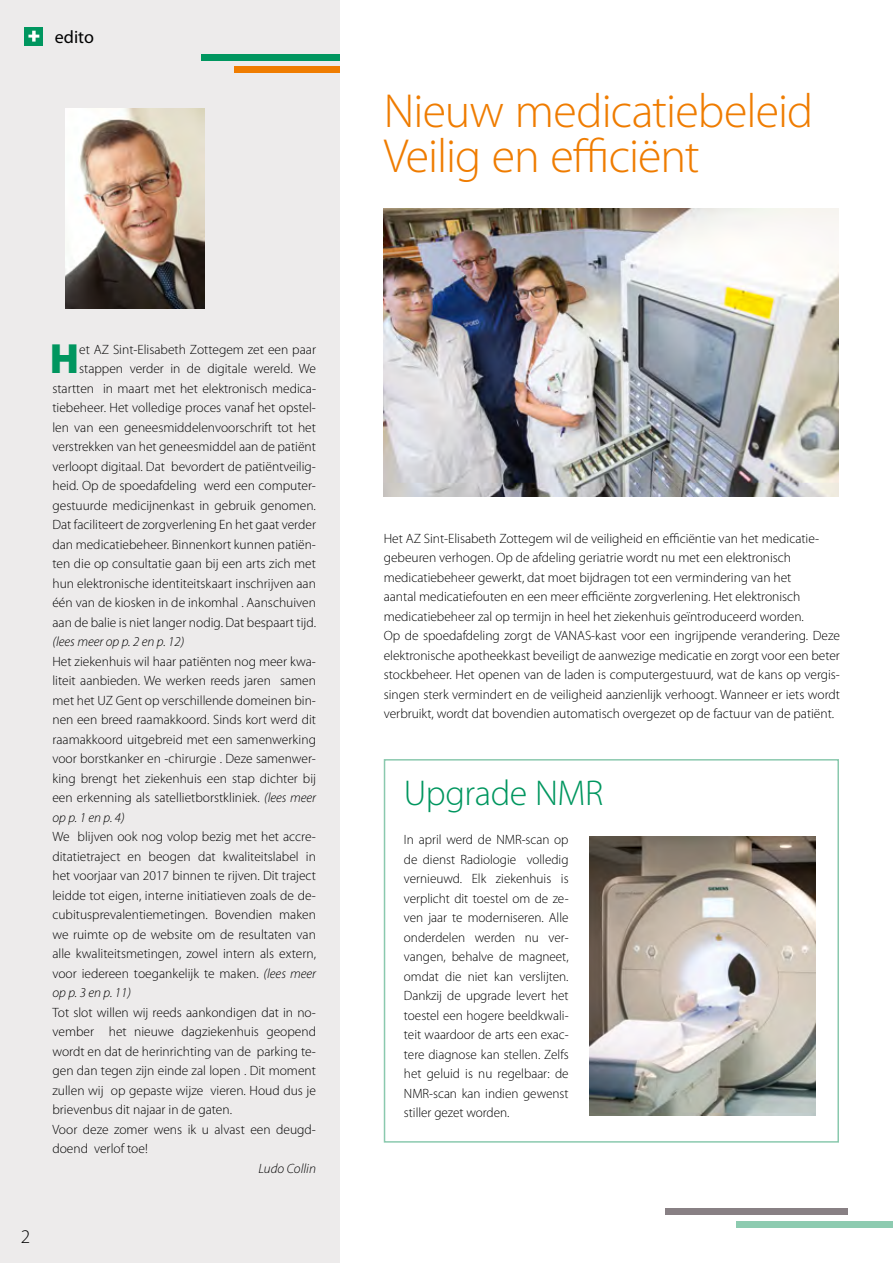
<style>
.page{position:relative;width:893px;height:1263px;background:#fff}
.page>*{position:absolute;margin:0;border:0;box-sizing:border-box;transform-origin:0 0}
.t1{font:300 48px/45px "Myriad Pro";letter-spacing:-.02em;color:#ef7c00}
.t2{font:900 42.45px "Myriad Pro";color:#00965f}
.t3{font:300 36px "Myriad Pro";letter-spacing:-.015em;color:#00965f}
.t4{font:300 19.35px "Myriad Pro";color:#000}
.t5{font:18px "Myriad Pro";color:#000}
.t6{font:300 13.5px/19.5px "Myriad Pro";color:#000;text-align:justify}
.t7{font:italic 300 13.5px "Myriad Pro";color:#000}
.s1{font-style:italic}
</style>
<div class="page">
<div style="left:384px;top:759px;width:455px;height:383px;background:#fff;border:2px solid #8ac9ae"></div>
<hr style="left:892px;top:0;width:1px;height:482px;background:#e3e3e3">
<div style="left:665px;top:1208px;width:182px;height:6px;background:#888084"></div>
<div style="left:737px;top:1221px;width:156px;height:6px;background:#8dcbb0"></div>
<div style="left:0;top:0;width:340px;height:1263px;background:#edebeb"></div>
<div style="left:24px;top:27px;width:19px;height:18px;background:#00965f"></div>
<svg style="left:28px;top:31px;width:11px;height:11px"></svg>
<div style="left:201px;top:54px;width:139px;height:6px;background:#00965f"></div>
<div style="left:234px;top:67px;width:106px;height:6px;background:#ef7c00"></div>
<img style="left:65px;top:108px;width:139px;height:200px">
<img style="left:590px;top:837px;width:226px;height:278px">
<img style="left:384px;top:208px;width:455px;height:289px">
<h3 class="t5" style="left:55px;top:27px;width:41px">edito</h3>
<h3 class="t4" style="left:21px;top:1226px;width:11px">2</h3>
<p class="t6" style="left:52px;top:340px;width:265px;text-align:right">et AZ Sint-Elisabeth Zottegem zet een paar stappen verder in de digitale wereld. We startten in maart met het elektronisch medica&shy;tiebeheer. Het volledige proces vanaf het opstel&shy;len van een geneesmiddelenvoorschrift tot het verstrekken van het geneesmiddel aan de patiënt verloopt digitaal. Dat bevordert de patiëntveilig&shy;heid. Op de spoedafdeling werd een computer&shy;gestuurde medicijnenkast in gebruik genomen.<br>Dat faciliteert de zorgverlening En het gaat verder dan medicatiebeheer. Binnenkort kunnen patiën&shy;ten die op consultatie gaan bij een arts zich met hun elektronische identiteitskaart inschrijven aan één van de kiosken in de inkomhal . Aanschuiven aan de balie is niet langer nodig. Dat bespaart tijd.</p>
<p class="t7" style="left:52px;top:635px;width:133px">(lees meer op p. 2 en p. 12)</p>
<p class="t6" style="left:52px;top:652px;width:265px">Het ziekenhuis wil haar patiënten nog meer kwa&shy;liteit aanbieden. We werken reeds jaren samen met het UZ Gent op verschillende domeinen bin&shy;nen een breed raamakkoord. Sinds kort werd dit raamakkoord uitgebreid met een samenwerking voor borstkanker en -chirurgie . Deze samenwer&shy;king brengt het ziekenhuis een stap dichter bij een erkenning als satellietborstkliniek. <span class="s1">(lees meer op p. 1 en p. 4)</span></p>
<p class="t6" style="left:52px;top:827px;width:265px">We blijven ook nog volop bezig met het accre&shy;ditatietraject en beogen dat kwaliteitslabel in het voorjaar van 2017 binnen te rijven. Dit traject leidde tot eigen, interne initiatieven zoals de de&shy;cubitusprevalentiemetingen. Bovendien maken we ruimte op de website om de resultaten van alle kwaliteitsmetingen, zowel intern als extern, voor iedereen toegankelijk te maken. <span class="s1">(lees meer op p. 3 en p. 11)</span></p>
<p class="t6" style="left:52px;top:1003px;width:265px;text-align:left">Tot slot willen wij reeds aankondigen dat in no&shy;vember het nieuwe dagziekenhuis geopend wordt en dat de herinrichting van de parking te&shy;gen dan tegen zijn einde zal lopen . Dit moment zullen wij op gepaste wijze vieren. Houd dus je brievenbus dit najaar in de gaten.<br>Voor deze zomer wens ik u alvast een deugd&shy;doend verlof toe!</p>
<p class="t7" style="left:259px;top:1161px;width:59px">Ludo Collin</p>
<h2 class="t2" style="left:50px;top:335px;width:31px">H</h2>
<h1 class="t1" style="left:384px;top:90px;width:431px">Nieuw medicatiebeleid<br>Veilig en efficiënt</h1>
<p class="t6" style="left:384px;top:529px;width:458px;text-align:left">Het AZ Sint-Elisabeth Zottegem wil de veiligheid en efficiëntie van het medicatie&shy;gebeuren verhogen. Op de afdeling geriatrie wordt nu met een elektronisch medicatiebeheer gewerkt, dat moet bijdragen tot een vermindering van het<br>aantal medicatiefouten en een meer efficiënte zorgverlening. Het elektronisch medicatiebeheer zal op termijn in heel het ziekenhuis geïntroduceerd worden.<br>Op de spoedafdeling zorgt de VANAS-kast voor een ingrijpende verandering. Deze elektronische apotheekkast beveiligt de aanwezige medicatie en zorgt voor een beter stockbeheer. Het openen van de laden is computergestuurd, wat de kans op vergis&shy;singen sterk vermindert en de veiligheid aanzienlijk verhoogt. Wanneer er iets wordt verbruikt, wordt dat bovendien automatisch overgezet op de factuur van de patiënt.</p>
<h3 class="t3" style="left:404px;top:773px;width:201px">Upgrade NMR</h3>
<p class="t6" style="left:404px;top:830px;width:166px">In april werd de NMR-scan op de dienst Radiologie volledig vernieuwd. Elk ziekenhuis is verplicht dit toestel om de ze&shy;ven jaar te moderniseren. Alle onderdelen werden nu ver&shy;vangen, behalve de magneet, omdat die niet kan verslijten.<br>Dankzij de upgrade levert het toestel een hogere beeldkwali&shy;teit waardoor de arts een exac&shy;tere diagnose kan stellen. Zelfs het geluid is nu regelbaar: de NMR-scan kan indien gewenst stiller gezet worden.</p>
</div>
